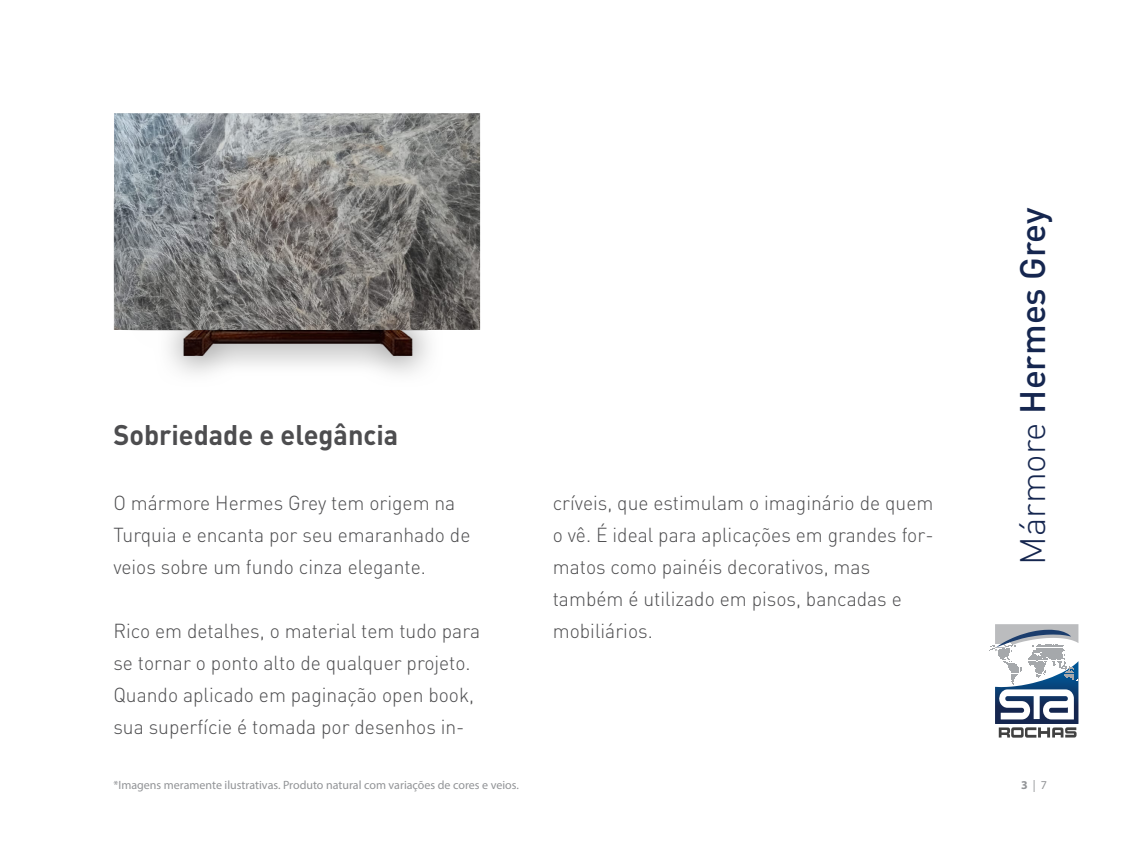
<style>
.page{position:relative;width:1134px;height:851px;background:#fff}
.page>*{position:absolute;margin:0;border:0;box-sizing:border-box;transform-origin:0 0}
.t1{font:500 35px "DIN Pro";color:#15264f}
.t2{font:700 28px "DIN Pro";color:#4d4d4f;scale:.96 1}
.t3{font:300 20px/32px "DIN Pro";color:#4d4d4f;scale:.96 1}
.t4{font:12px "Myriad Pro";color:#929497}
.s1{font-weight:300}
.s2{font-weight:700}
</style>
<div class="page">
<svg style="left:989px;top:624px;width:90px;height:113px"></svg>
<img style="left:113px;top:113px;width:368px;height:261px">
<h2 class="t2" style="left:113px;top:412px;width:298px">Sobriedade e elegância</h2>
<p class="t3" style="left:113px;top:484px;width:373px">O mármore Hermes Grey tem origem na<br>Turquia e encanta por seu emaranhado de veios sobre um fundo cinza elegante.</p>
<p class="t3" style="left:113px;top:612px;width:384px">Rico em detalhes, o material tem tudo para se tornar o ponto alto de qualquer projeto.<br>Quando aplicado em paginação open book, sua superfície é tomada por desenhos in-</p>
<p class="t3" style="left:553px;top:484px;width:398px">críveis, que estimulam o imaginário de quem o vê. É ideal para aplicações em grandes for&shy;matos como painéis decorativos, mas também é utilizado em pisos, bancadas e mobiliários.</p>
<h1 class="t1" style="left:1004px;top:564px;width:358px;rotate:-90deg"><span class="s1">Mármore</span> Hermes Grey</h1>
<p class="t4" style="left:113px;top:777px;width:407px">*Imagens meramente ilustrativas. Produto natural com variações de cores e veios.</p>
<p class="t4" style="left:1021px;top:777px;width:27px"><span class="s2">3</span> | 7</p>
</div>
